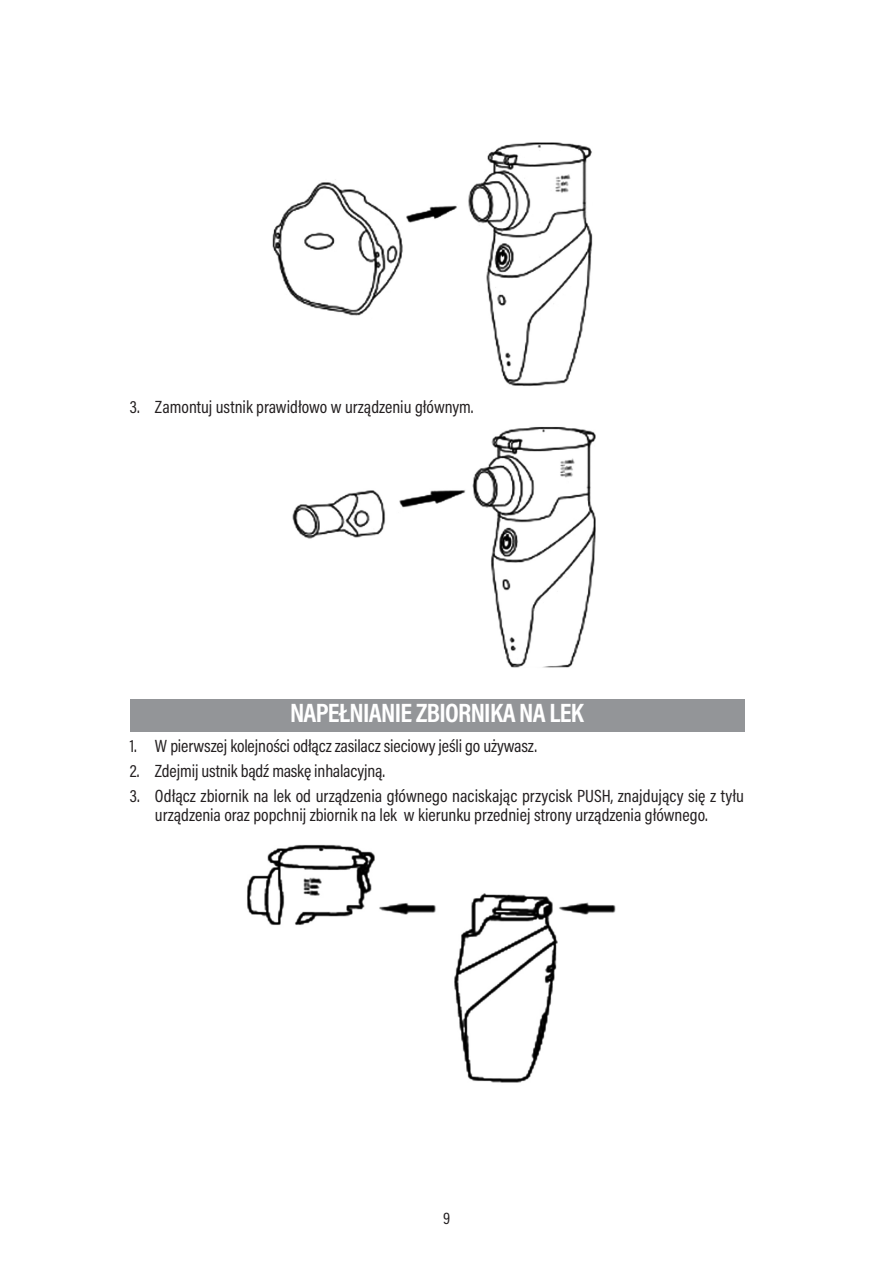
<style>
.page{position:relative;width:893px;height:1263px;background:#fff}
.page>*{position:absolute;margin:0;border:0;box-sizing:border-box;transform-origin:0 0}
.naglowek{font:700 26.85px "Acumin Pro Cond";letter-spacing:-.025em;color:#fff}
.t1{font:17.85px/19.6px "Acumin Pro Cond";color:#231f20}
.t2{font:16.95px "Acumin Pro Cond";color:#231f20}
</style>
<div class="page">
<div style="left:130px;top:699px;width:614px;height:33px;background:#939598"></div>
<img style="left:247px;top:845px;width:369px;height:238px">
<img style="left:292px;top:426px;width:304px;height:242px">
<img style="left:272px;top:142px;width:321px;height:244px">
<div style="left:464px;top:130px;width:36px;height:18px;background:#fff;border-radius:50%"></div>
<p class="t1" style="left:130px;top:396px;width:345px">3. Zamontuj ustnik prawidłowo w urządzeniu głównym.</p>
<p class="naglowek" style="left:290px;top:695px;width:295px">NAPEŁNIANIE ZBIORNIKA NA LEK</p>
<p class="t1" style="left:130px;top:736px;width:409px">1. W pierwszej kolejności odłącz zasilacz sieciowy jeśli go używasz.</p>
<p class="t1" style="left:130px;top:760px;width:257px">2. Zdejmij ustnik bądź maskę inhalacyjną.</p>
<p class="t1" style="left:155px;top:785px;width:591px;text-indent:-25px">3. Odłącz zbiornik na lek od urządzenia głównego naciskając przycisk PUSH, znajdujący się z tyłu urządzenia oraz popchnij zbiornik na lek w kierunku przedniej strony urządzenia głównego.</p>
<p class="t2" style="left:443px;top:1208px;width:9px">9</p>
</div>
